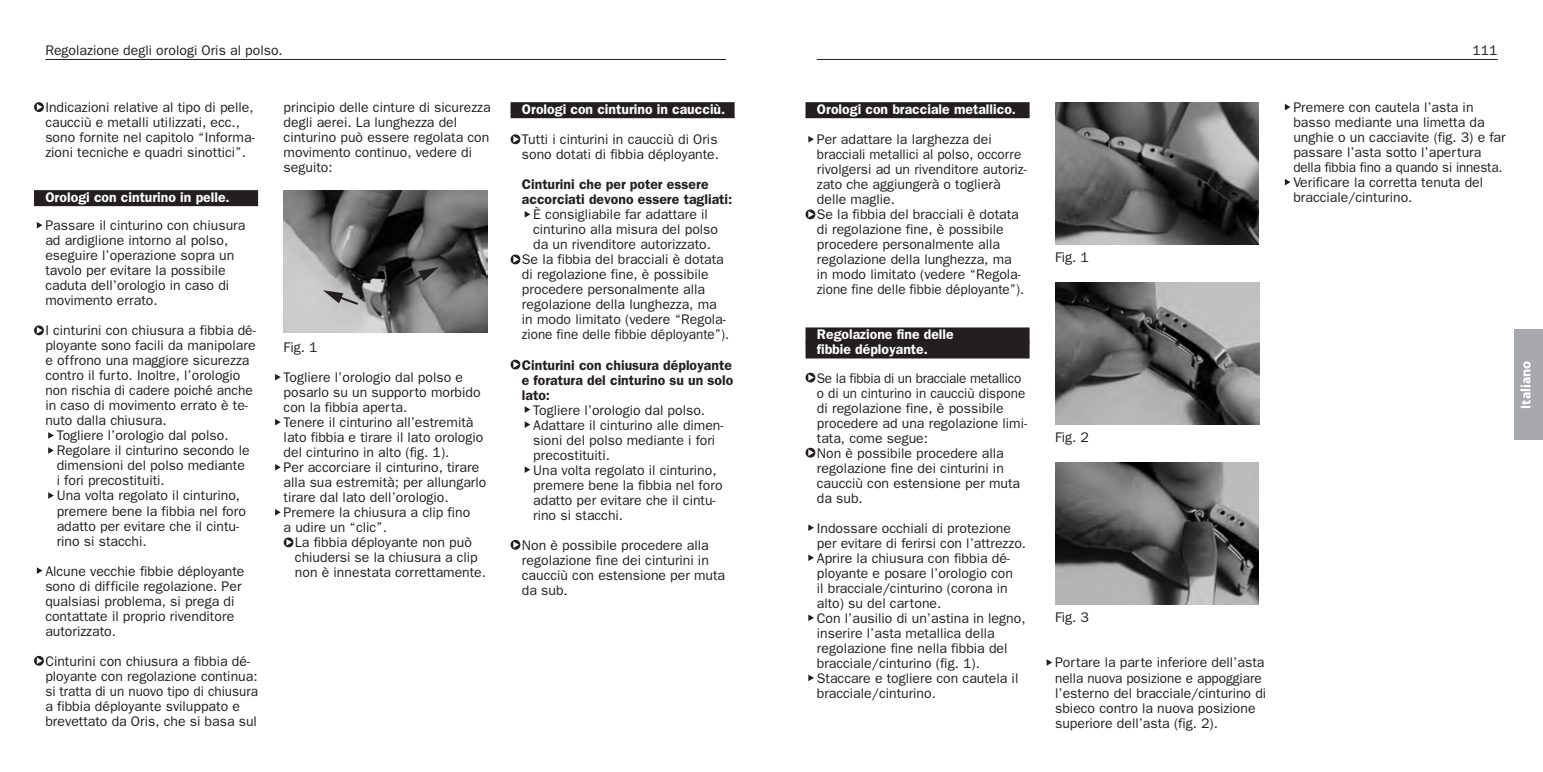
<style>
.page{position:relative;width:1543px;height:772px;background:#fff}
.page>*{position:absolute;margin:0;border:0;box-sizing:border-box;transform-origin:0 0}
.t1{font:14px/15px "Franklin Gothic";color:#231f20}
.t2{font:14px/15px "Franklin Gothic";color:#231f20;scale:.96 1}
.t3{font:600 14px/15px "Franklin Gothic";color:#fff}
.t4{font:600 14px/15px "Franklin Gothic";color:#231f20}
.t5{font:700 14px "Myriad Pro";color:#fff}
</style>
<div class="page">
<hr style="left:816px;top:59px;width:681px;height:1px;background:#231f20">
<hr style="left:45px;top:59px;width:681px;height:1px;background:#231f20">
<div style="left:1514px;top:329px;width:28px;height:110px;background:#a8a9ad"></div>
<svg style="left:283px;top:537px;width:11px;height:11px"></svg>
<svg style="left:275px;top:509px;width:6px;height:7px"></svg>
<svg style="left:275px;top:464px;width:6px;height:7px"></svg>
<svg style="left:275px;top:419px;width:6px;height:7px"></svg>
<svg style="left:275px;top:374px;width:6px;height:7px"></svg>
<img style="left:283px;top:190px;width:204px;height:142px">
<svg style="left:1046px;top:659px;width:6px;height:7px"></svg>
<svg style="left:1284px;top:104px;width:7px;height:7px"></svg>
<svg style="left:1284px;top:179px;width:7px;height:7px"></svg>
<div style="left:805px;top:102px;width:224px;height:16px;background:#231f20"></div>
<div style="left:805px;top:327px;width:224px;height:16px;background:#231f20"></div>
<div style="left:805px;top:342px;width:224px;height:16px;background:#231f20"></div>
<svg style="left:808px;top:674px;width:6px;height:7px"></svg>
<svg style="left:808px;top:136px;width:6px;height:7px"></svg>
<svg style="left:805px;top:209px;width:11px;height:11px"></svg>
<svg style="left:805px;top:372px;width:11px;height:11px"></svg>
<svg style="left:805px;top:447px;width:11px;height:11px"></svg>
<svg style="left:808px;top:614px;width:6px;height:7px"></svg>
<svg style="left:808px;top:554px;width:6px;height:7px"></svg>
<svg style="left:808px;top:524px;width:6px;height:7px"></svg>
<div style="left:510px;top:102px;width:224px;height:16px;background:#231f20"></div>
<svg style="left:524px;top:211px;width:7px;height:7px"></svg>
<svg style="left:510px;top:134px;width:11px;height:11px"></svg>
<svg style="left:510px;top:254px;width:11px;height:11px"></svg>
<svg style="left:510px;top:539px;width:11px;height:11px"></svg>
<svg style="left:524px;top:466px;width:7px;height:7px"></svg>
<svg style="left:524px;top:406px;width:7px;height:22px"></svg>
<svg style="left:510px;top:359px;width:11px;height:11px"></svg>
<div style="left:34px;top:190px;width:224px;height:16px;background:#231f20"></div>
<svg style="left:34px;top:655px;width:10px;height:11px"></svg>
<svg style="left:36px;top:567px;width:7px;height:7px"></svg>
<svg style="left:48px;top:492px;width:6px;height:7px"></svg>
<svg style="left:48px;top:432px;width:6px;height:22px"></svg>
<svg style="left:34px;top:325px;width:10px;height:11px"></svg>
<svg style="left:36px;top:222px;width:7px;height:7px"></svg>
<svg style="left:34px;top:102px;width:10px;height:10px"></svg>
<img style="left:1055px;top:102px;width:203px;height:142px">
<img style="left:1055px;top:282px;width:204px;height:142px">
<img style="left:1055px;top:462px;width:203px;height:142px">
<svg style="left:403px;top:267px;width:36px;height:20px"></svg>
<svg style="left:323px;top:290px;width:37px;height:16px"></svg>
<p class="t1" style="left:45px;top:44px;width:239px">Regolazione degli orologi Oris al polso.</p>
<p class="t1" style="left:45px;top:101px;width:211px">Indicazioni relative al tipo di pelle, caucciù e metalli utilizzati, ecc., sono fornite nel capitolo “Informa&shy;zioni tecniche e quadri sinottici”.</p>
<p class="t3" style="left:45px;top:191px;width:186px">Orologi con cinturino in pelle.</p>
<p class="t1" style="left:45px;top:219px;width:201px">Passare il cinturino con chiusura ad ardiglione intorno al polso, eseguire l’operazione sopra un tavolo per evitare la possibile caduta dell’orologio in caso di movimento errato.</p>
<p class="t1" style="left:45px;top:324px;width:212px">I cinturini con chiusura a fibbia dé-</p>
<p class="t1" style="left:45px;top:339px;width:212px">ployante sono facili da manipolare</p>
<p class="t1" style="left:45px;top:354px;width:205px">e offrono una maggiore sicurezza</p>
<p class="t1" style="left:45px;top:369px;width:196px">contro il furto. Inoltre, l’orologio</p>
<p class="t1" style="left:45px;top:384px;width:209px">non rischia di cadere poiché anche</p>
<p class="t1" style="left:45px;top:399px;width:204px">in caso di movimento errato è te-</p>
<p class="t1" style="left:45px;top:414px;width:123px">nuto dalla chiusura.</p>
<p class="t1" style="left:57px;top:429px;width:173px">Togliere l’orologio dal polso.</p>
<p class="t1" style="left:57px;top:444px;width:194px">Regolare il cinturino secondo le</p>
<p class="t1" style="left:57px;top:459px;width:190px">dimensioni del polso mediante</p>
<p class="t1" style="left:57px;top:474px;width:109px">i fori precostituiti.</p>
<p class="t1" style="left:57px;top:489px;width:185px">Una volta regolato il cinturino,</p>
<p class="t1" style="left:57px;top:504px;width:191px">premere bene la fibbia nel foro</p>
<p class="t1" style="left:57px;top:519px;width:184px">adatto per evitare che il cintu-</p>
<p class="t1" style="left:57px;top:534px;width:91px">rino si stacchi.</p>
<p class="t1" style="left:45px;top:564px;width:201px">Alcune vecchie fibbie déployante sono di difficile regolazione. Per qualsiasi problema, si prega di contattate il proprio rivenditore autorizzato.</p>
<p class="t1" style="left:45px;top:654px;width:214px">Cinturini con chiusura a fibbia dé&shy;ployante con regolazione continua: si tratta di un nuovo tipo di chiusura a fibbia déployante sviluppato e brevettato da Oris, che si basa sul</p>
<p class="t1" style="left:283px;top:101px;width:208px">principio delle cinture di sicurezza degli aerei. La lunghezza del cinturino può essere regolata con movimento continuo, vedere di seguito:</p>
<p class="t1" style="left:283px;top:333px;width:181px;line-height:30px">Fig. 1<br>Togliere l’orologio dal polso e</p>
<p class="t1" style="left:283px;top:386px;width:204px">posarlo su un supporto morbido con la fibbia aperta.<br>Tenere il cinturino all’estremità lato fibbia e tirare il lato orologio del cinturino in alto (fig. 1).<br>Per accorciare il cinturino, tirare alla sua estremità; per allungarlo tirare dal lato dell’orologio.<br>Premere la chiusura a clip fino<br>a udire un “clic”.</p>
<p class="t1" style="left:295px;top:535px;width:192px">La fibbia déployante non può chiudersi se la chiusura a clip non è innestata correttamente.</p>
<p class="t3" style="left:522px;top:103px;width:205px">Orologi con cinturino in caucciù.</p>
<p class="t1" style="left:522px;top:133px;width:199px">Tutti i cinturini in caucciù di Oris sono dotati di fibbia déployante.</p>
<p class="t4" style="left:522px;top:178px;width:212px">Cinturini che per poter essere accorciati devono essere tagliati:</p>
<p class="t1" style="left:533px;top:208px;width:176px">È consigliabile far adattare il</p>
<p class="t1" style="left:533px;top:223px;width:186px">cinturino alla misura del polso</p>
<p class="t1" style="left:533px;top:238px;width:179px">da un rivenditore autorizzato.</p>
<p class="t1" style="left:522px;top:253px;width:203px">Se la fibbia del bracciali è dotata</p>
<p class="t1" style="left:522px;top:268px;width:188px">di regolazione fine, è possibile</p>
<p class="t1" style="left:522px;top:283px;width:185px">procedere personalmente alla</p>
<p class="t1" style="left:522px;top:298px;width:196px">regolazione della lunghezza, ma</p>
<p class="t1" style="left:522px;top:313px;width:205px">in modo limitato (vedere “Regola-</p>
<p class="t2" style="left:522px;top:328px;width:217px">zione fine delle fibbie déployante”).</p>
<p class="t4" style="left:522px;top:358px;width:213px;text-align:justify">Cinturini con chiusura déployante e foratura del cinturino su un solo lato:</p>
<p class="t1" style="left:533px;top:403px;width:192px">Togliere l’orologio dal polso.<br>Adattare il cinturino alle dimen&shy;sioni del polso mediante i fori precostituiti.<br>Una volta regolato il cinturino, premere bene la fibbia nel foro adatto per evitare che il cintu&shy;rino si stacchi.</p>
<p class="t1" style="left:522px;top:538px;width:205px">Non è possibile procedere alla regolazione fine dei cinturini in caucciù con estensione per muta da sub.</p>
<p class="t3" style="left:816px;top:103px;width:201px">Orologi con bracciale metallico.</p>
<p class="t1" style="left:816px;top:133px;width:211px">Per adattare la larghezza dei bracciali metallici al polso, occorre rivolgersi ad un rivenditore autoriz&shy;zato che aggiungerà o toglierà delle maglie.<br>Se la fibbia del bracciali è dotata di regolazione fine, è possibile procedere personalmente alla regolazione della lunghezza, ma<br>in modo limitato (vedere “Regola&shy;zione fine delle fibbie déployante”).</p>
<p class="t3" style="left:816px;top:328px;width:138px">Regolazione fine delle fibbie déployante.</p>
<p class="t2" style="left:816px;top:371px;width:220px">Se la fibbia di un bracciale metallico o di un cinturino in caucciù dispone di regolazione fine, è possibile procedere ad una regolazione limi&shy;tata, come segue:<br>Non è possibile procedere alla regolazione fine dei cinturini in caucciù con estensione per muta da sub.</p>
<p class="t1" style="left:816px;top:521px;width:211px">Indossare occhiali di protezione per evitare di ferirsi con l’attrezzo.<br>Aprire la chiusura con fibbia dé&shy;ployante e posare l’orologio con<br>il bracciale/cinturino (corona in alto) su del cartone.<br>Con l’ausilio di un’astina in legno, inserire l’asta metallica della regolazione fine nella fibbia del bracciale/cinturino (fig. 1).<br>Staccare e togliere con cautela il bracciale/cinturino.</p>
<p class="t1" style="left:1054px;top:251px;width:35px">Fig. 1</p>
<p class="t1" style="left:1054px;top:431px;width:35px">Fig. 2</p>
<p class="t1" style="left:1471px;top:44px;width:27px">111</p>
<p class="t1" style="left:1293px;top:101px;width:214px">Premere con cautela l’asta in basso mediante una limetta da unghie o un cacciavite (fig. 3) e far passare l’asta sotto l’apertura della fibbia fino a quando si innesta.<br>Verificare la corretta tenuta del bracciale/cinturino.</p>
<p class="t5" style="left:1517px;top:408px;width:49px;rotate:-90deg">Italiano</p>
<p class="t1" style="left:1054px;top:611px;width:35px">Fig. 3</p>
<p class="t1" style="left:1054px;top:656px;width:213px">Portare la parte inferiore dell’asta nella nuova posizione e appoggiare l’esterno del bracciale/cinturino di sbieco contro la nuova posizione superiore dell’asta (fig. 2).</p>
</div>
